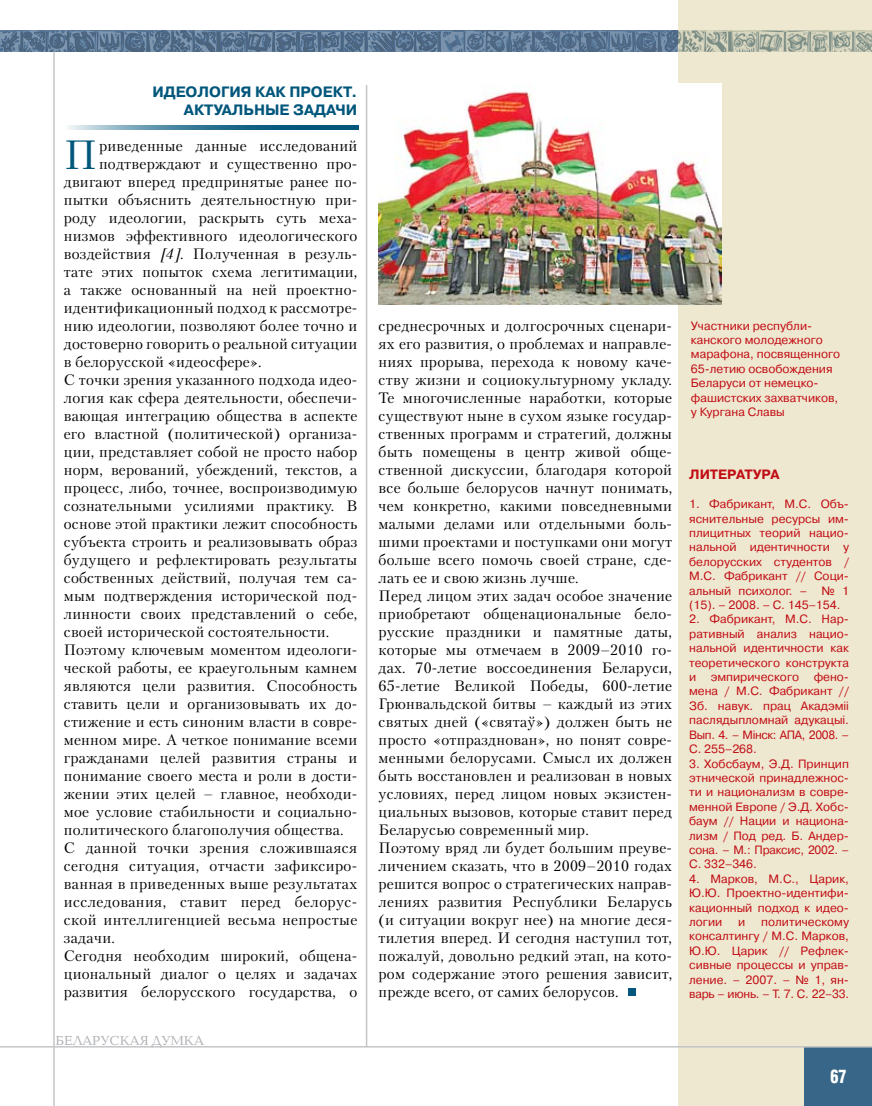
<style>
.page{position:relative;width:872px;height:1106px;background:#fff}
.page>*{position:absolute;margin:0;border:0;box-sizing:border-box;transform-origin:0 0}
.t1{font:40.65px "Petersburg C";color:#00567b}
.t2{font:700 18px "AG Letterica Cond L";color:#fff;scale:.9 1}
.t3{font:15px/18px "Petersburg C";letter-spacing:.015em;color:#000}
.t4{font:700 15px/18px "Pragmatica C";color:#00567b;text-align:right}
.t5{font:13.5px "Baltica C";color:#aeafb2}
.t6{font:700 13.5px "Pragmatica C";color:#c10c13}
.t7{font:12px/14.4px "Pragmatica C";color:#c10c13;text-align:justify}
.s1{font-style:italic}
</style>
<div class="page">
<div style="left:678px;top:0;width:194px;height:1106px;background:#efe8d1"></div>
<hr style="left:53px;top:52px;width:2px;height:1054px;background:#c3c5c7">
<hr style="left:366px;top:85px;width:1px;height:961px;background:#c3c5c7">
<div style="left:804px;top:1047px;width:68px;height:59px;background:#386688"></div>
<svg style="left:0;top:31px;width:872px;height:21px;background:#6e8497"></svg>
<hr style="left:0;top:1046px;width:872px;height:1px;background:#c3c5c7">
<div style="left:628px;top:988px;width:8px;height:7px;background:#00567b"></div>
<svg style="left:69px;top:125px;width:289px;height:4px"></svg>
<img style="left:378px;top:83px;width:343px;height:222px">
<p class="t4" style="left:152px;top:83px;width:206px">Идеология как проект.<br>Актуальные задачи</p>
<h1 class="t1" style="left:64px;top:130px;width:35px">П</h1>
<p class="t3" style="left:99px;top:136px;width:260px">риведенные данные исследований</p>
<p class="t3" style="left:99px;top:154px;width:260px">подтверждают и существенно про-</p>
<p class="t3" style="left:64px;top:172px;width:295px">двигают вперед предпринятые ранее по-</p>
<p class="t3" style="left:64px;top:190px;width:295px">пытки объяснить деятельностную при-</p>
<p class="t3" style="left:64px;top:208px;width:295px">роду идеологии, раскрыть суть меха-</p>
<p class="t3" style="left:64px;top:226px;width:295px">низмов эффективного идеологического</p>
<p class="t3" style="left:64px;top:244px;width:295px">воздействия <span class="s1">[4].</span> Полученная в резуль-</p>
<p class="t3" style="left:64px;top:262px;width:295px">тате этих попыток схема легитимации,</p>
<p class="t3" style="left:64px;top:280px;width:295px">а также основанный на ней проектно-</p>
<p class="t3" style="left:64px;top:298px;width:295px">идентификационный подход к рассмотре-</p>
<p class="t3" style="left:64px;top:316px;width:295px">нию идеологии, позволяют более точно и</p>
<p class="t3" style="left:64px;top:334px;width:295px">достоверно говорить о реальной ситуации</p>
<p class="t3" style="left:64px;top:352px;width:199px">в белорусской «идеосфере».</p>
<p class="t3" style="left:64px;top:370px;width:295px">С точки зрения указанного подхода идео-</p>
<p class="t3" style="left:64px;top:388px;width:295px">логия как сфера деятельности, обеспечи-</p>
<p class="t3" style="left:64px;top:406px;width:295px">вающая интеграцию общества в аспекте</p>
<p class="t3" style="left:64px;top:424px;width:295px">его властной (политической) организа-</p>
<p class="t3" style="left:64px;top:442px;width:295px">ции, представляет собой не просто набор</p>
<p class="t3" style="left:64px;top:460px;width:295px">норм, верований, убеждений, текстов, а</p>
<p class="t3" style="left:64px;top:478px;width:295px">процесс, либо, точнее, воспроизводимую</p>
<p class="t3" style="left:64px;top:496px;width:295px">сознательными усилиями практику. В</p>
<p class="t3" style="left:64px;top:514px;width:295px">основе этой практики лежит способность</p>
<p class="t3" style="left:64px;top:532px;width:295px">субъекта строить и реализовывать образ</p>
<p class="t3" style="left:64px;top:550px;width:295px">будущего и рефлектировать результаты</p>
<p class="t3" style="left:64px;top:568px;width:295px">собственных действий, получая тем са-</p>
<p class="t3" style="left:64px;top:586px;width:295px">мым подтверждения исторической под-</p>
<p class="t3" style="left:64px;top:604px;width:295px">линности своих представлений о себе,</p>
<p class="t3" style="left:64px;top:622px;width:267px">своей исторической состоятельности.</p>
<p class="t3" style="left:64px;top:640px;width:295px">Поэтому ключевым моментом идеологи-</p>
<p class="t3" style="left:64px;top:658px;width:295px">ческой работы, ее краеугольным камнем</p>
<p class="t3" style="left:64px;top:676px;width:295px">являются цели развития. Способность</p>
<p class="t3" style="left:64px;top:694px;width:295px">ставить цели и организовывать их до-</p>
<p class="t3" style="left:64px;top:712px;width:295px">стижение и есть синоним власти в совре-</p>
<p class="t3" style="left:64px;top:730px;width:295px">менном мире. А четкое понимание всеми</p>
<p class="t3" style="left:64px;top:748px;width:295px">гражданами целей развития страны и</p>
<p class="t3" style="left:64px;top:766px;width:295px">понимание своего места и роли в дости-</p>
<p class="t3" style="left:64px;top:784px;width:295px">жении этих целей – главное, необходи-</p>
<p class="t3" style="left:64px;top:802px;width:295px">мое условие стабильности и социально-</p>
<p class="t3" style="left:64px;top:820px;width:281px">политического благополучия общества.</p>
<p class="t3" style="left:64px;top:838px;width:295px">С данной точки зрения сложившаяся</p>
<p class="t3" style="left:64px;top:856px;width:295px">сегодня ситуация, отчасти зафиксиро-</p>
<p class="t3" style="left:64px;top:874px;width:295px">ванная в приведенных выше результатах</p>
<p class="t3" style="left:64px;top:892px;width:295px">исследования, ставит перед белорус-</p>
<p class="t3" style="left:64px;top:910px;width:295px">ской интеллигенцией весьма непростые</p>
<p class="t3" style="left:64px;top:928px;width:53px">задачи.</p>
<p class="t3" style="left:64px;top:946px;width:295px">Сегодня необходим широкий, общена-</p>
<p class="t3" style="left:64px;top:964px;width:295px">циональный диалог о целях и задачах</p>
<p class="t3" style="left:64px;top:982px;width:295px">развития белорусского государства, о</p>
<p class="t5" style="left:56px;top:1033px;width:150px">БЕЛАРУСКАЯ ДУМКА</p>
<p class="t3" style="left:378px;top:316px;width:295px">среднесрочных и долгосрочных сценари&shy;ях его развития, о проблемах и направле&shy;ниях прорыва, перехода к новому каче&shy;ству жизни и социокультурному укладу.<br>Те многочисленные наработки, которые существуют ныне в сухом языке государ&shy;ственных программ и стратегий, должны быть помещены в центр живой обще&shy;ственной дискуссии, благодаря которой все больше белорусов начнут понимать, чем конкретно, какими повседневными малыми делами или отдельными боль&shy;шими проектами и поступками они могут больше всего помочь своей стране, сде&shy;лать ее и свою жизнь лучше.<br>Перед лицом этих задач особое значение приобретают общенациональные бело&shy;русские праздники и памятные даты, которые мы отмечаем в 2009–2010 го&shy;дах. 70-летие воссоединения Беларуси, 65-летие Великой Победы, 600-летие Грюнвальдской битвы – каждый из этих святых дней («святаў») должен быть не просто «отпразднован», но понят совре&shy;менными белорусами. Смысл их должен быть восстановлен и реализован в новых условиях, перед лицом новых экзистен&shy;циальных вызовов, которые ставит перед Беларусью современный мир.<br>Поэтому вряд ли будет большим преуве&shy;личением сказать, что в 2009–2010 годах решится вопрос о стратегических направ&shy;лениях развития Республики Беларусь (и ситуации вокруг нее) на многие деся&shy;тилетия вперед. И сегодня наступил тот, пожалуй, довольно редкий этап, на кото&shy;ром содержание этого решения зависит, прежде всего, от самих белорусов.</p>
<p class="t7" style="left:691px;top:318px;width:151px;text-align:left">Участники республи&shy;канского молодежного марафона, посвященного<br>65-летию освобождения<br>Беларуси от немецко&shy;фашистских захватчиков, у Кургана Славы</p>
<p class="t6" style="left:689px;top:467px;width:92px">Литература</p>
<p class="t7" style="left:689px;top:497px;width:161px">1. Фабрикант, М.С. Объ&shy;яснительные ресурсы им&shy;плицитных теорий нацио&shy;нальной идентичности у белорусских студентов / М.С. Фабрикант // Соци&shy;альный психолог. – № 1 (15). – 2008. – С. 145–154.</p>
<p class="t7" style="left:689px;top:612px;width:161px">2. Фабрикант, М.С. Нар&shy;ративный анализ нацио&shy;нальной идентичности как теоретического конструкта и эмпирического фено&shy;мена / М.С. Фабрикант // Зб. навук. прац Акадэміі паслядыпломнай адукацыі.<br>Вып. 4. – Мінск: АПА, 2008. – С. 255–268.</p>
<p class="t7" style="left:689px;top:756px;width:161px">3. Хобсбаум, Э.Д. Принцип этнической принадлежнос&shy;ти и национализм в совре&shy;менной Европе / Э.Д. Хобс&shy;баум // Нации и национа&shy;лизм / Под ред. Б. Андер&shy;сона. – М.: Праксис, 2002. – С. 332–346.</p>
<p class="t7" style="left:689px;top:871px;width:161px">4. Марков, М.С., Царик, Ю.Ю. Проектно-идентифи&shy;кационный подход к идео&shy;логии</p>
<p class="t7" style="left:689px;top:914px;width:161px;text-indent:72px">политическому консалтингу / М.С. Марков, Ю.Ю. Царик // Рефлек&shy;сивные процессы и управ&shy;ление. – 2007. – № 1, ян&shy;варь – июнь. – Т. 7. С. 22–33.</p>
<p class="t7" style="left:738px;top:914px;width:9px">и</p>
<p class="t2" style="left:830px;top:1065px;width:20px">67</p>
</div>
